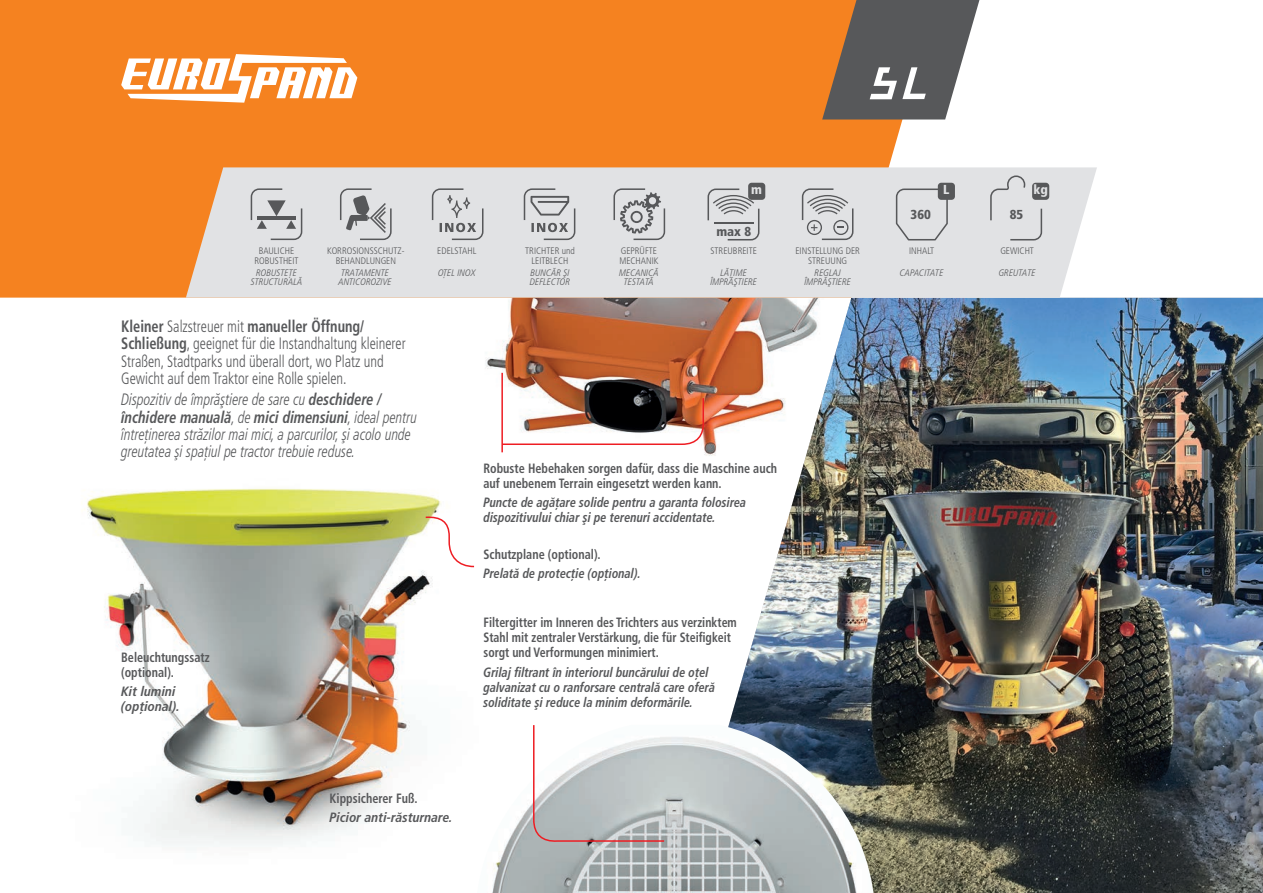
<style>
.page{position:relative;width:1263px;height:893px;background:#fff}
.page>*{position:absolute;margin:0;border:0;box-sizing:border-box;transform-origin:0 0}
.t1{font:italic 300 condensed 16.5px/17.2px "Frutiger LT Pro";color:#57585a;scale:.87 1}
.t2{font:300 condensed 16.5px/17.2px "Frutiger LT Pro";color:#57585a;scale:.87 1}
.t3{font:italic 700 condensed 13.5px/15px "Frutiger LT Pro";color:#57585a;scale:.9 1}
.t4{font:700 condensed 13.5px/15px "Frutiger LT Pro";color:#57585a;scale:.9 1}
.t5{font:700 condensed 13.5px/15px "Frutiger LT Pro";color:#57585a;scale:.88 1}
.t6{font:italic 700 condensed 13.5px/15px "Frutiger LT Pro";color:#57585a}
.t7{font:900 condensed 13.05px "Frutiger";color:#57585a}
.t8{font:900 condensed 13.05px "Frutiger";color:#e1e2e4}
.t9{font:300 condensed 9.45px/9.4px "Frutiger LT Pro";color:#57585a;text-align:center}
.t10{font:italic 300 condensed 9.45px/9.4px "Frutiger LT Pro";color:#57585a}
.s1{font-weight:700}
</style>
<div class="page">
<img style="left:485px;top:298px;width:193px;height:155px">
<img style="left:84px;top:488px;width:357px;height:357px">
<div style="left:0;top:0;width:903px;height:298px;background:#f58220"></div>
<img style="left:678px;top:298px;width:46px;height:158px">
<img style="left:724px;top:298px;width:539px;height:595px">
<svg style="left:424px;top:516px;width:51px;height:52px"></svg>
<hr style="left:501px;top:373px;width:2px;height:79px;background:#ee1d23">
<svg style="left:501px;top:397px;width:204px;height:49px"></svg>
<img style="left:492px;top:725px;width:383px;height:168px">
<svg style="left:532px;top:725px;width:134px;height:117px"></svg>
<svg style="left:186px;top:167px;width:911px;height:131px;background:#e2dfde"></svg>
<svg style="left:822px;top:0;width:158px;height:120px;background:#81756b"></svg>
<svg style="left:432px;top:188px;width:51px;height:52px;background:#cacbcd"></svg>
<svg style="left:896px;top:189px;width:52px;height:51px;background:#d5d6d8"></svg>
<div style="left:1032px;top:183px;width:17px;height:17px;background:#57585a;border-radius:3px"></div>
<svg style="left:990px;top:175px;width:52px;height:65px;background:#d2d3d5"></svg>
<div style="left:748px;top:183px;width:17px;height:17px;background:#57585a;border-radius:3px"></div>
<div style="left:938px;top:183px;width:17px;height:17px;background:#57585a;border-radius:3px"></div>
<svg style="left:251px;top:188px;width:51px;height:52px;background:#c4c5c7"></svg>
<svg style="left:524px;top:188px;width:51px;height:52px;background:#c3c4c6"></svg>
<svg style="left:613px;top:188px;width:52px;height:52px;background:#bfc0c2"></svg>
<svg style="left:340px;top:188px;width:52px;height:52px;background:#bdbec0"></svg>
<svg style="left:802px;top:188px;width:51px;height:52px;background:#c5c6c8"></svg>
<svg style="left:707px;top:189px;width:52px;height:51px;background:#c4c5c7"></svg>
<svg style="left:121px;top:54px;width:236px;height:49px"></svg>
<img style="left:1262px;top:312px;width:1px;height:393px">
<hr style="left:1262px;top:0;width:1px;height:298px;background:#f58220">
<p class="t8" style="left:751px;top:182px;width:12px">m</p>
<p class="t8" style="left:1033px;top:182px;width:16px">kg</p>
<p class="t7" style="left:911px;top:207px;width:22px">360</p>
<p class="t7" style="left:1010px;top:207px;width:15px">85</p>
<p class="t8" style="left:943px;top:182px;width:8px">L</p>
<p class="t7" style="left:716px;top:223px;width:36px">max 8</p>
<p class="t9" style="left:327px;top:246px;width:79px">KORROSIONSSCHUTZ-</p>
<p class="t9" style="left:710px;top:246px;width:48px">STREUBREITE</p>
<p class="t9" style="left:1000px;top:246px;width:35px">GEWICHT</p>
<p class="t9" style="left:336px;top:256px;width:62px">BEHANDLUNGEN</p>
<p class="t9" style="left:619px;top:246px;width:41px;text-align:left">GEPRÜFTE<br>MECHANIK</p>
<p class="t9" style="left:909px;top:246px;width:27px">INHALT</p>
<p class="t9" style="left:259px;top:246px;width:37px">BAULICHE</p>
<p class="t9" style="left:437px;top:246px;width:41px">EDELSTAHL</p>
<p class="t9" style="left:254px;top:256px;width:46px">ROBUSTHEIT</p>
<p class="t9" style="left:525px;top:246px;width:51px">TRICHTER und<br>LEITBLECH</p>
<p class="t9" style="left:795px;top:246px;width:66px">EINSTELLUNG DER<br>STREUUNG</p>
<p class="t10" style="left:256px;top:268px;width:42px">ROBUSTEŢE</p>
<p class="t10" style="left:438px;top:268px;width:39px">OŢEL INOX</p>
<p class="t10" style="left:251px;top:277px;width:53px">STRUCTURALĂ</p>
<p class="t10" style="left:530px;top:268px;width:42px">BUNCĂR ŞI<br>DEFLECTOR</p>
<p class="t10" style="left:804px;top:268px;width:48px;text-align:center">REGLAJ<br>ÎMPRĂŞTIERE</p>
<p class="t10" style="left:338px;top:268px;width:55px">TRATAMENTE<br>ANTICOROZIVE</p>
<p class="t10" style="left:619px;top:268px;width:41px;text-align:center">MECANICĂ<br>TESTATĂ</p>
<p class="t10" style="left:900px;top:268px;width:45px">CAPACITATE</p>
<p class="t10" style="left:721px;top:268px;width:28px">LĂŢIME</p>
<p class="t10" style="left:999px;top:268px;width:39px">GREUTATE</p>
<p class="t10" style="left:710px;top:277px;width:48px">ÎMPRĂŞTIERE</p>
<p class="t2" style="left:121px;top:318px;width:328px"><span class="s1">Kleiner</span> Salzstreuer mit <span class="s1">manueller Öffnung/ Schließung</span>, geeignet für die Instandhaltung kleinerer Straßen, Stadtparks und überall dort, wo Platz und Gewicht auf dem Traktor eine Rolle spielen.</p>
<p class="t1" style="left:121px;top:391px;width:342px">Dispozitiv de împrăştiere de sare cu <span class="s1">deschidere / închidere manuală</span>, de <span class="s1">mici dimensiuni</span>, ideal pentru întreţinerea străzilor mai mici, a parcurilor, şi acolo unde greutatea şi spaţiul pe tractor trebuie reduse.</p>
<p class="t4" style="left:121px;top:650px;width:100px">Beleuchtungssatz (optional).</p>
<p class="t6" style="left:121px;top:684px;width:60px">Kit lumini (opţional).</p>
<p class="t4" style="left:330px;top:791px;width:99px">Kippsicherer Fuß.</p>
<p class="t6" style="left:330px;top:810px;width:125px">Picior anti-răsturnare.</p>
<p class="t4" style="left:483px;top:461px;width:328px">Robuste Hebehaken sorgen dafür, dass die Maschine auch auf unebenem Terrain eingesetzt werden kann.</p>
<p class="t3" style="left:483px;top:495px;width:293px">Puncte de agăţare solide pentru a garanta folosirea dispozitivului chiar şi pe terenuri accidentate.</p>
<p class="t4" style="left:483px;top:547px;width:132px">Schutzplane (optional).</p>
<p class="t3" style="left:483px;top:566px;width:176px">Prelată de protecţie (opţional).</p>
<p class="t5" style="left:483px;top:615px;width:289px">Filtergitter im Inneren des Trichters aus verzinktem<br>Stahl mit zentraler Verstärkung, die für Steifigkeit sorgt und Verformungen minimiert.</p>
<p class="t3" style="left:483px;top:664px;width:259px">Grilaj filtrant în interiorul buncărului de oţel galvanizat cu o ranforsare centrală care oferă soliditate şi reduce la minim deformările.</p>
</div>
